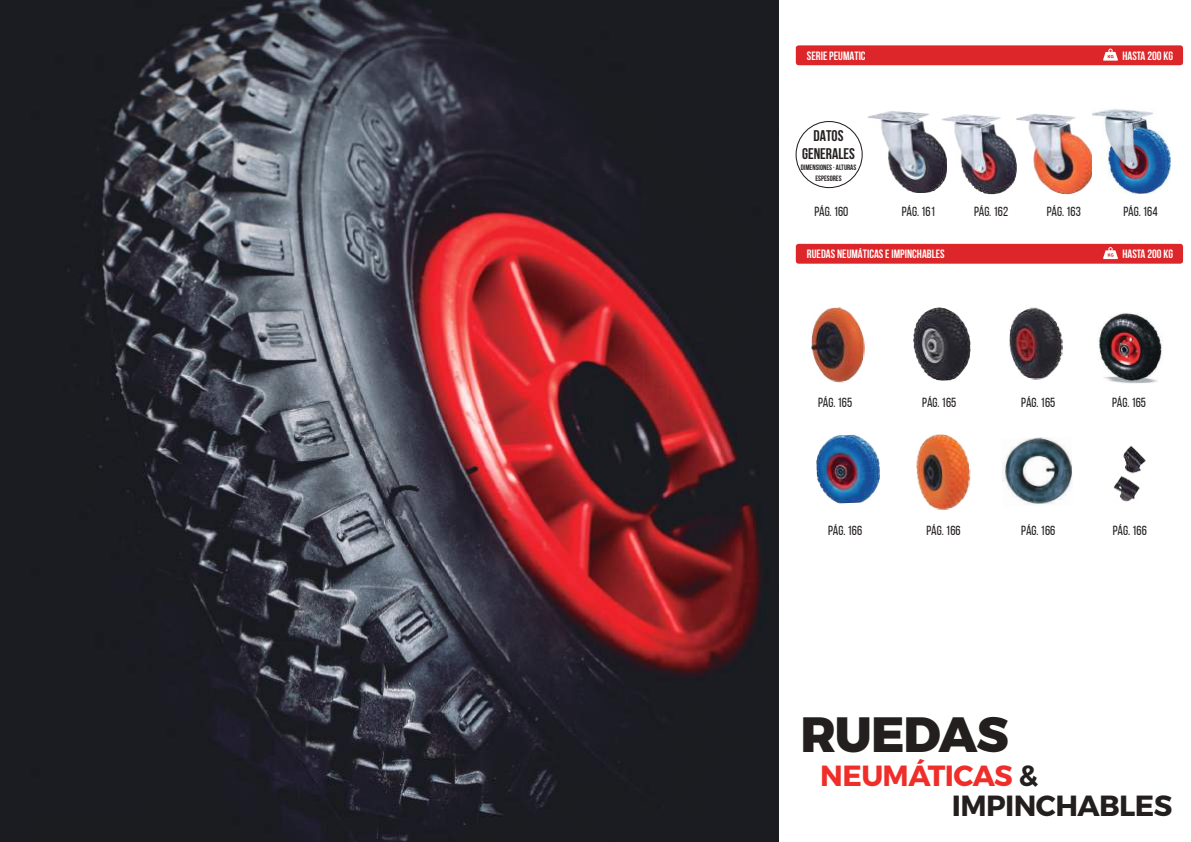
<style>
.page{position:relative;width:1191px;height:842px;background:#fff}
.page>*{position:absolute;margin:0;border:0;box-sizing:border-box;transform-origin:0 0}
.t1{font:800 49.5px "Montserrat";letter-spacing:-.02em;color:#241f1f}
.t2{font:700 29.2px/29.2px "Montserrat";letter-spacing:-.02em;color:#241f1f}
.t3{font:700 15.4px/17.2px "Bebas Neue";color:#241f1f;text-align:center}
.t4{font:13.2px "Bebas Neue";color:#241f1f}
.t5{font:700 12px "Bebas Neue";color:#fff}
.t6{font:700 7.7px/11px "Bebas Neue";color:#241f1f;text-align:center}
.s1{color:#f02d28}
</style>
<div class="page">
<img style="left:0;top:0;width:778px;height:842px">
<div style="left:796px;top:45px;width:387px;height:20px;background:#dc2629;border-radius:3px"></div>
<svg style="left:1103px;top:49px;width:15px;height:12px"></svg>
<img style="left:867px;top:111px;width:72px;height:82px">
<img style="left:939px;top:114px;width:76px;height:80px">
<img style="left:1015px;top:113px;width:77px;height:81px">
<img style="left:1092px;top:109px;width:78px;height:84px">
<div style="left:796px;top:244px;width:387px;height:20px;background:#dc2629;border-radius:3px"></div>
<svg style="left:1103px;top:247px;width:15px;height:12px"></svg>
<img style="left:811px;top:307px;width:54px;height:76px">
<img style="left:1009px;top:307px;width:54px;height:73px">
<img style="left:913px;top:307px;width:57px;height:74px">
<img style="left:1098px;top:313px;width:64px;height:71px">
<img style="left:816px;top:434px;width:64px;height:70px">
<img style="left:916px;top:434px;width:55px;height:76px">
<img style="left:1002px;top:437px;width:71px;height:68px">
<div style="left:795px;top:121px;width:67px;height:67px;border:1px solid #241f1f;border-radius:50%"></div>
<img style="left:1113px;top:446px;width:33px;height:56px">
<p class="t5" style="left:807px;top:49px;width:60px">SERIE PEUMATIC</p>
<p class="t5" style="left:1122px;top:49px;width:52px">HASTA 200 KG</p>
<p class="t3" style="left:802px;top:127px;width:55px">DATOS<br>GENERALES</p>
<p class="t6" style="left:801px;top:161px;width:57px">DIMENSIONES · ALTURAS<br>ESPESORES</p>
<p class="t4" style="left:814px;top:204px;width:36px">PÁG. 160</p>
<p class="t4" style="left:901px;top:204px;width:35px">PÁG. 161</p>
<p class="t4" style="left:974px;top:204px;width:36px">PÁG. 162</p>
<p class="t4" style="left:1046px;top:204px;width:36px">PÁG. 163</p>
<p class="t4" style="left:1123px;top:204px;width:36px">PÁG. 164</p>
<p class="t5" style="left:807px;top:248px;width:139px">RUEDAS NEUMÁTICAS E IMPINCHABLES</p>
<p class="t5" style="left:1122px;top:248px;width:52px">HASTA 200 KG</p>
<p class="t4" style="left:818px;top:395px;width:36px">PÁG. 165</p>
<p class="t4" style="left:922px;top:395px;width:36px">PÁG. 165</p>
<p class="t4" style="left:1021px;top:395px;width:36px">PÁG. 165</p>
<p class="t4" style="left:1112px;top:395px;width:36px">PÁG. 165</p>
<p class="t4" style="left:828px;top:523px;width:36px">PÁG. 166</p>
<p class="t4" style="left:926px;top:523px;width:36px">PÁG. 166</p>
<p class="t4" style="left:1021px;top:523px;width:36px">PÁG. 166</p>
<p class="t4" style="left:1112px;top:523px;width:36px">PÁG. 166</p>
<h1 class="t1" style="left:800px;top:703px;width:210px">RUEDAS</h1>
<h2 class="t2" style="left:951px;top:762px;width:222px;text-indent:-131px"><span class="s1">NEUMÁTICAS</span> &amp;<br>IMPINCHABLES</h2>
</div>
